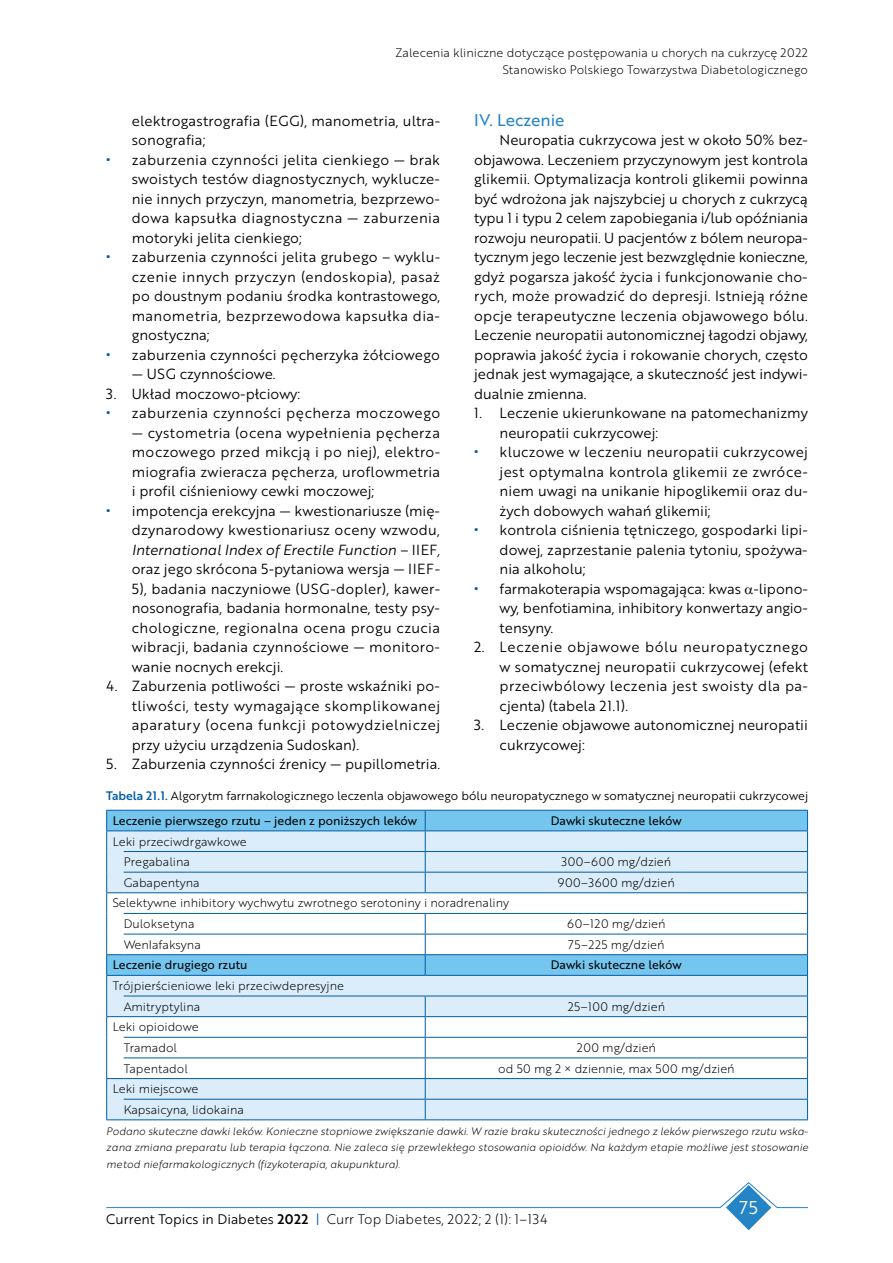
<style>
.page{position:relative;width:893px;height:1263px;background:#fff}
.page>*{position:absolute;margin:0;border:0;box-sizing:border-box;transform-origin:0 0}
.t1{font:18px "Brother 1816 Book";color:#fff}
.t2{font:16.5px "Brother 1816 Regular";color:#2484c6}
.t3{font:14.25px/19.5px "Brother 1816 Book";color:#000;text-align:justify}
.t4{font:14.25px "Brother 1816 Book Italic";color:#000}
.t5{font:14.25px "Brother 1816 Book";letter-spacing:.025em;color:#000}
.t6{font:13.5px "Brother 1816 Light";color:#000}
.t7{font:12px/20.7px "Brother 1816 Light";color:#000}
.t8{font:12px "Brother 1816 Book";color:#000}
.t9{font:12px "Brother 1816 Regular";color:#000}
.t10{font:12px "Brother 1816 Light";letter-spacing:.02em;color:#000}
.t11{font:10.5px/16.5px "Brother 1816 Light Italic";color:#000;text-align:justify}
.s1{font-family:"Brother 1816 Medium";font-size:15px;color:#005ca4}
.s2{font-family:"Brother 1816 Book"}
.s3{font-family:"Brother 1816 Medium";color:#005ca4}
.s4{font-family:"Brother 1816 Medium"}
.s5{font-family:"Brother 1816 Book";color:#005ca4}
</style>
<div class="page">
<svg style="left:106px;top:1182px;width:702px;height:48px"></svg>
<div style="left:124px;top:811px;width:683px;height:19px;background:#75c6ef"></div>
<svg style="left:124px;top:831px;width:683px;height:288px;fill:#dbedfa"></svg>
<hr style="left:425px;top:851px;width:383px;height:1px;background:#005ca4">
<hr style="left:124px;top:872px;width:301px;height:1px;background:#005ca4">
<hr style="left:425px;top:872px;width:383px;height:1px;background:#005ca4">
<hr style="left:124px;top:934px;width:301px;height:1px;background:#005ca4">
<hr style="left:425px;top:934px;width:383px;height:1px;background:#005ca4">
<hr style="left:425px;top:1037px;width:383px;height:1px;background:#005ca4">
<hr style="left:124px;top:1057px;width:301px;height:1px;background:#005ca4">
<hr style="left:425px;top:1057px;width:383px;height:1px;background:#005ca4">
<hr style="left:425px;top:1099px;width:383px;height:1px;background:#005ca4">
<hr style="left:425px;top:810px;width:383px;height:1px;background:#005ca4">
<hr style="left:124px;top:810px;width:301px;height:1px;background:#005ca4">
<svg style="left:425px;top:811px;width:1px;height:81px"></svg>
<hr style="left:124px;top:851px;width:301px;height:1px;background:#005ca4">
<hr style="left:124px;top:1037px;width:301px;height:1px;background:#005ca4">
<svg style="left:425px;top:997px;width:1px;height:122px"></svg>
<hr style="left:124px;top:1099px;width:301px;height:1px;background:#005ca4">
<svg style="left:425px;top:914px;width:1px;height:61px"></svg>
<hr style="left:124px;top:954px;width:301px;height:1px;background:#005ca4">
<hr style="left:425px;top:954px;width:383px;height:1px;background:#005ca4">
<hr style="left:124px;top:913px;width:301px;height:1px;background:#005ca4">
<hr style="left:425px;top:913px;width:383px;height:1px;background:#005ca4">
<hr style="left:124px;top:996px;width:301px;height:1px;background:#005ca4">
<hr style="left:425px;top:996px;width:383px;height:1px;background:#005ca4">
<hr style="left:124px;top:830px;width:301px;height:1px;background:#005ca4">
<hr style="left:425px;top:830px;width:383px;height:1px;background:#005ca4">
<hr style="left:124px;top:892px;width:301px;height:1px;background:#005ca4">
<hr style="left:425px;top:892px;width:383px;height:1px;background:#005ca4">
<hr style="left:124px;top:975px;width:301px;height:1px;background:#005ca4">
<hr style="left:425px;top:975px;width:383px;height:1px;background:#005ca4">
<hr style="left:124px;top:1016px;width:301px;height:1px;background:#005ca4">
<hr style="left:425px;top:1016px;width:383px;height:1px;background:#005ca4">
<hr style="left:124px;top:1078px;width:301px;height:1px;background:#005ca4">
<hr style="left:425px;top:1078px;width:383px;height:1px;background:#005ca4">
<svg style="left:807px;top:811px;width:1px;height:308px"></svg>
<svg style="left:106px;top:810px;width:18px;height:310px"></svg>
<hr style="left:124px;top:1119px;width:301px;height:1px;background:#005ca4">
<hr style="left:425px;top:1119px;width:383px;height:1px;background:#005ca4">
<p class="t7" style="left:395px;top:44px;width:414px;line-height:16.5px;text-align:right">Zalecenia kliniczne dotyczące postępowania u chorych na cukrzycę 2022<br>Stanowisko Polskiego Towarzystwa Diabetologicznego</p>
<p class="t3" style="left:132px;top:110px;width:310px">elektrogastrografia (EGG), manometria, ultra&shy;sonografia;</p>
<p class="t3" style="left:132px;top:149px;width:310px;text-indent:-26px"><span class="s1">•</span> zaburzenia czynności jelita cienkiego — brak swoistych testów diagnostycznych, wyklucze&shy;nie innych przyczyn, manometria, bezprzewo&shy;dowa kapsułka diagnostyczna — zaburzenia motoryki jelita cienkiego;</p>
<p class="t3" style="left:132px;top:247px;width:310px;text-indent:-26px"><span class="s1">•</span> zaburzenia czynności jelita grubego – wyklu&shy;czenie innych przyczyn (endoskopia), pasaż po doustnym podaniu środka kontrastowego, manometria, bezprzewodowa kapsułka dia&shy;gnostyczna;</p>
<p class="t3" style="left:106px;top:344px;width:335px"><span class="s1">•</span> zaburzenia czynności pęcherzyka żółciowego</p>
<p class="t3" style="left:132px;top:364px;width:145px">— USG czynnościowe.</p>
<p class="t3" style="left:106px;top:383px;width:195px">3. Układ moczowo-płciowy:</p>
<p class="t5" style="left:106px;top:403px;width:335px"><span class="s1">•</span> zaburzenia czynności pęcherza moczowego</p>
<p class="t3" style="left:132px;top:422px;width:310px">— cystometria (ocena wypełnienia pęcherza moczowego przed mikcją i po niej), elektro&shy;miografia zwieracza pęcherza, uroflowmetria i profil ciśnieniowy cewki moczowej;</p>
<p class="t3" style="left:106px;top:500px;width:335px;text-align:right"><span class="s1">•</span> impotencja erekcyjna — kwestionariusze (mię&shy;dzynarodowy kwestionariusz oceny wzwodu,</p>
<p class="t4" style="left:132px;top:539px;width:310px">International Index of Erectile Function – <span class="s2">IIEF</span>,</p>
<p class="t3" style="left:132px;top:559px;width:310px">oraz jego skrócona 5-pytaniowa wersja — IIEF-5), badania naczyniowe (USG-dopler), kawer&shy;nosonografia, badania hormonalne, testy psy&shy;chologiczne, regionalna ocena progu czucia wibracji, badania czynnościowe — monitoro&shy;wanie nocnych erekcji.</p>
<p class="t3" style="left:132px;top:676px;width:310px;text-indent:-26px">4. Zaburzenia potliwości — proste wskaźniki po&shy;tliwości, testy wymagające skomplikowanej aparatury (ocena funkcji potowydzielniczej przy użyciu urządzenia Sudoskan).</p>
<p class="t3" style="left:106px;top:754px;width:335px">5. Zaburzenia czynności źrenicy — pupillometria.</p>
<p class="t2" style="left:474px;top:108px;width:92px">IV. Leczenie</p>
<p class="t3" style="left:474px;top:130px;width:335px;text-indent:26px">Neuropatia cukrzycowa jest w około 50% bez&shy;objawowa. Leczeniem przyczynowym jest kontrola glikemii. Optymalizacja kontroli glikemii powinna być wdrożona jak najszybciej u chorych z cukrzycą typu 1 i typu 2 celem zapobiegania i/lub opóźniania rozwoju neuropatii. U pacjentów z bólem neuropa&shy;tycznym jego leczenie jest bezwzględnie konieczne, gdyż pogarsza jakość życia i funkcjonowanie cho&shy;rych, może prowadzić do depresji. Istnieją różne opcje terapeutyczne leczenia objawowego bólu.<br>Leczenie neuropatii autonomicznej łagodzi objawy, poprawia jakość życia i rokowanie chorych, często jednak jest wymagające, a skuteczność jest indywi&shy;dualnie zmienna.</p>
<p class="t3" style="left:500px;top:403px;width:310px;text-indent:-26px">1. Leczenie ukierunkowane na patomechanizmy neuropatii cukrzycowej:</p>
<p class="t3" style="left:500px;top:442px;width:310px;text-indent:-26px"><span class="s1">•</span> kluczowe w leczeniu neuropatii cukrzycowej jest optymalna kontrola glikemii ze zwróce&shy;niem uwagi na unikanie hipoglikemii oraz du&shy;żych dobowych wahań glikemii;</p>
<p class="t3" style="left:500px;top:520px;width:310px;text-indent:-26px"><span class="s1">•</span> kontrola ciśnienia tętniczego, gospodarki lipi&shy;dowej, zaprzestanie palenia tytoniu, spożywa&shy;nia alkoholu;</p>
<p class="t3" style="left:500px;top:578px;width:310px;text-indent:-26px"><span class="s1">•</span> farmakoterapia wspomagająca: kwas -lipono&shy;wy, benfotiamina, inhibitory konwertazy angio&shy;tensyny.</p>
<p class="t3" style="left:500px;top:637px;width:310px;text-indent:-26px">2. Leczenie objawowe bólu neuropatycznego w somatycznej neuropatii cukrzycowej (efekt przeciwbólowy leczenia jest swoisty dla pa&shy;cjenta) (tabela 21.1).</p>
<p class="t3" style="left:500px;top:715px;width:310px;text-indent:-26px">3. Leczenie objawowe autonomicznej neuropatii cukrzycowej:</p>
<p class="t8" style="left:106px;top:786px;width:703px"><span class="s3">Tabela 21.1.</span> Algorytm farrnakologicznego leczenla objawowego bólu neuropatycznego w somatycznej neuropatii cukrzycowej</p>
<p class="t9" style="left:113px;top:812px;width:306px">Leczenie pierwszego rzutu – jeden z poniższych leków</p>
<p class="t9" style="left:551px;top:812px;width:132px">Dawki skuteczne leków</p>
<p class="t7" style="left:124px;top:830px;width:125px;text-indent:-11px">Leki przeciwdrgawkowe<br>Pregabalina</p>
<p class="t7" style="left:561px;top:851px;width:111px">300–600 mg/dzień</p>
<p class="t7" style="left:124px;top:872px;width:78px">Gabapentyna</p>
<p class="t10" style="left:558px;top:874px;width:118px">900–3600 mg/dzień</p>
<p class="t7" style="left:124px;top:892px;width:387px;text-indent:-11px">Selektywne inhibitory wychwytu zwrotnego serotoniny i noradrenaliny<br>Duloksetyna</p>
<p class="t7" style="left:567px;top:913px;width:100px">60–120 mg/dzień</p>
<p class="t7" style="left:124px;top:933px;width:79px">WenIafaksyna</p>
<p class="t7" style="left:568px;top:933px;width:98px">75–225 mg/dzień</p>
<p class="t9" style="left:113px;top:956px;width:136px">Leczenie drugiego rzutu</p>
<p class="t9" style="left:551px;top:956px;width:132px">Dawki skuteczne leków</p>
<p class="t7" style="left:124px;top:975px;width:222px;text-indent:-11px">Trójpierścieniowe Ieki przeciwdepresyjne<br>Amitryptylina</p>
<p class="t7" style="left:568px;top:995px;width:99px">25–100 mg/dzień</p>
<p class="t7" style="left:124px;top:1016px;width:77px;text-indent:-11px">Leki opioidowe<br>Tramadol</p>
<p class="t7" style="left:577px;top:1037px;width:81px">200 mg/dzień</p>
<p class="t7" style="left:124px;top:1057px;width:66px">Tapentadol</p>
<p class="t7" style="left:498px;top:1057px;width:238px">od 50 mg 2 × dziennie, max 500 mg/dzień</p>
<p class="t7" style="left:124px;top:1078px;width:122px;text-indent:-11px">Leki miejscowe<br>Kapsaicyna, lidokaina</p>
<p class="t11" style="left:106px;top:1122px;width:703px">Podano skuteczne dawki leków. Konieczne stopniowe zwiększanie dawki. W razie braku skuteczności jednego z leków pierwszego rzutu wska&shy;zana zmiana preparatu lub terapia łączona. Nie zaleca się przewlekłego stosowania opioidów. Na każdym etapie możliwe jest stosowanie metod niefarmakologicznych (fizykoterapia, akupunktura).</p>
<p class="t6" style="left:106px;top:1209px;width:442px"><span class="s2">Current Topics in Diabetes</span> <span class="s4">2022</span> <span class="s5">|</span> Curr Top Diabetes, 2022; 2 (1): 1–134</p>
<p class="t1" style="left:739px;top:1194px;width:20px">75</p>
</div>
